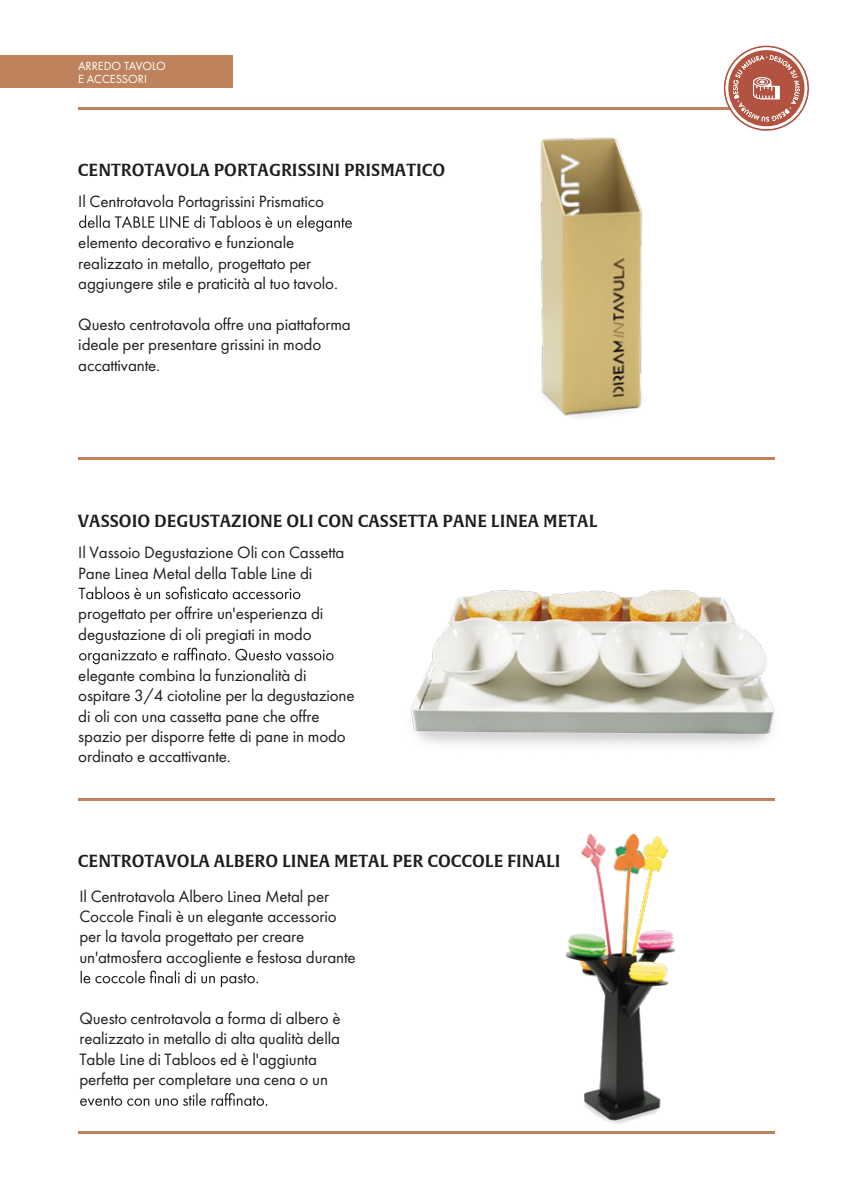
<style>
.page{position:relative;width:851px;height:1191px;background:#fff}
.page>*{position:absolute;margin:0;border:0;box-sizing:border-box;transform-origin:0 0}
.t1{font:17px/20.4px "Futura PT";letter-spacing:-.01em;color:#1d1d1b}
.t2{font:17px "Alverata Sb";color:#1d1d1b}
.t3{font:12.2px/13.8px "Futura PT";color:#fff}
</style>
<div class="page">
<svg style="left:79px;top:586px;width:221px;height:13px"></svg>
<svg style="left:79px;top:647px;width:254px;height:17px"></svg>
<svg style="left:81px;top:970px;width:177px;height:17px"></svg>
<svg style="left:80px;top:1093px;width:187px;height:13px"></svg>
<hr style="left:78px;top:797px;width:696px;height:3px;background:#be825d">
<hr style="left:78px;top:457px;width:696px;height:3px;background:#be825d">
<hr style="left:78px;top:1131px;width:696px;height:3px;background:#be825d">
<svg style="left:79px;top:215px;width:273px;height:17px"></svg>
<hr style="left:78px;top:107px;width:696px;height:3px;background:#be825d">
<div style="left:0;top:55px;width:233px;height:33px;background:#be825d"></div>
<img style="left:540px;top:137px;width:103px;height:280px">
<img style="left:394px;top:457px;width:381px;height:344px">
<img style="left:565px;top:833px;width:111px;height:291px">
<svg style="left:723px;top:46px;width:85px;height:85px"></svg>
<p class="t3" style="left:78px;top:59px;width:89px">ARREDO TAVOLO<br>E ACCESSORI</p>
<p class="t2" style="left:78px;top:159px;width:369px">CENTROTAVOLA PORTAGRISSINI PRISMATICO</p>
<p class="t1" style="left:78px;top:191px;width:247px">Il Centrotavola Portagrissini Prismatico</p>
<p class="t1" style="left:78px;top:232px;width:261px">elemento decorativo e funzionale realizzato in metallo, progettato per aggiungere stile e praticità al tuo tavolo.</p>
<p class="t1" style="left:78px;top:314px;width:274px">Questo centrotavola offre una piattaforma ideale per presentare grissini in modo accattivante.</p>
<p class="t2" style="left:78px;top:510px;width:521px">VASSOIO DEGUSTAZIONE OLI CON CASSETTA PANE LINEA METAL</p>
<p class="t1" style="left:78px;top:542px;width:268px">Il Vassoio Degustazione Oli con Cassetta<br>Pane Linea Metal della Table Line di</p>
<p class="t1" style="left:78px;top:603px;width:246px">progettato per offrire un'esperienza di degustazione di oli pregiati in modo</p>
<p class="t1" style="left:78px;top:665px;width:278px">elegante combina la funzionalità di ospitare 3/4 ciotoline per la degustazione di oli con una cassetta pane che offre spazio per disporre fette di pane in modo ordinato e accattivante.</p>
<p class="t2" style="left:78px;top:850px;width:484px">CENTROTAVOLA ALBERO LINEA METAL PER COCCOLE FINALI</p>
<p class="t1" style="left:79px;top:885px;width:278px">Il Centrotavola Albero Linea Metal per Coccole Finali è un elegante accessorio per la tavola progettato per creare un'atmosfera accogliente e festosa durante</p>
<p class="t1" style="left:79px;top:1008px;width:262px">Questo centrotavola a forma di albero è realizzato in metallo di alta qualità della Table Line di Tabloos ed è l'aggiunta perfetta per completare una cena o un</p>
</div>
